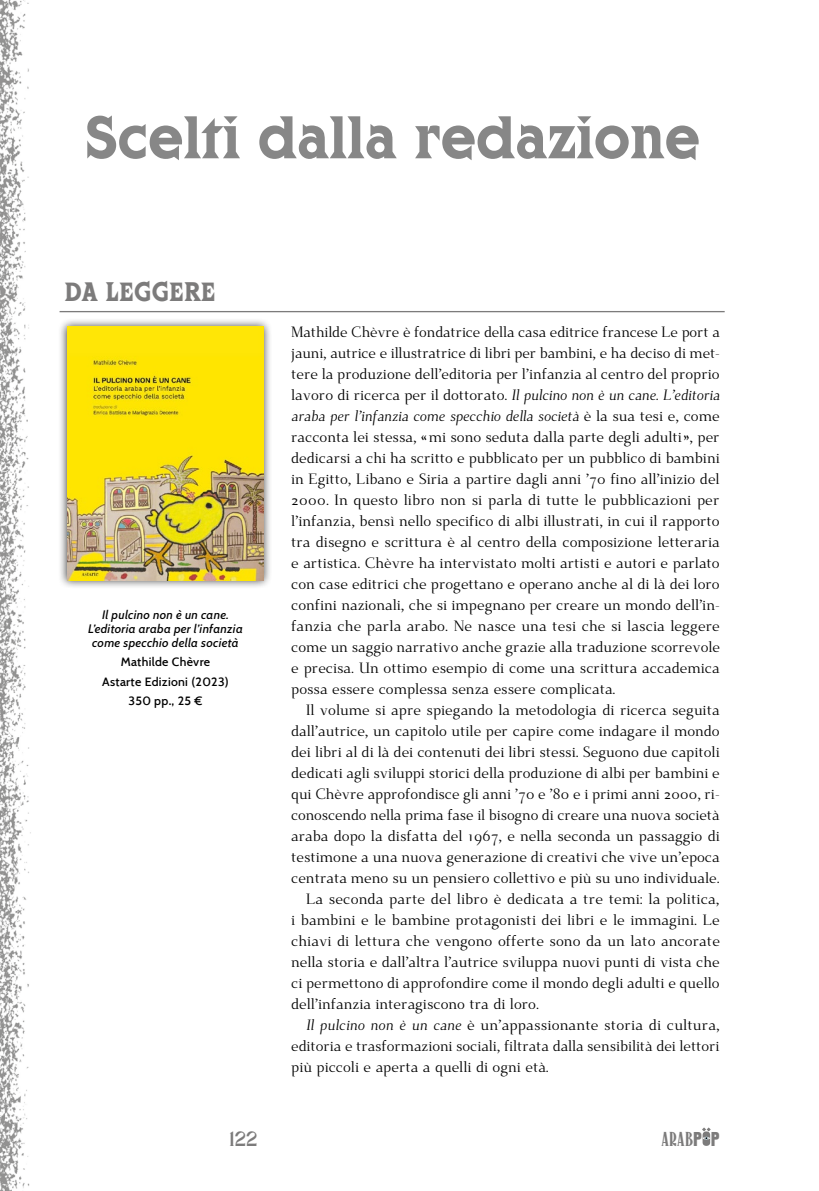
<style>
.page{position:relative;width:819px;height:1191px;background:#fff}
.page>*{position:absolute;margin:0;border:0;box-sizing:border-box;transform-origin:0 0}
.t1{font:63px "Cortez";color:#878787}
.t2{font:28px "Cortez";color:#7c7b7b}
.t3{font:21px "Canopee";color:#7c7b7b}
.t4{font:20.12px "Canopee";color:#7c7b7b}
.t5{font:14.88px/21px "Dehuti";color:#000;text-align:justify}
.t6{font:italic 500 12.25px/14px "Cabin";letter-spacing:.025em;color:#000;text-align:center}
.t7{font:500 12.25px/19.2px "Cabin";letter-spacing:.025em;color:#000;text-align:center}
.s1{font-style:italic}
.s2{font-family:"Anzeigen Gro TOT";font-size:21px}
</style>
<div class="page">
<img style="left:0;top:0;width:31px;height:1191px">
<svg style="left:702px;top:1131px;width:8px;height:14px"></svg>
<svg style="left:702px;top:1127px;width:8px;height:12px"></svg>
<hr style="left:60px;top:311px;width:664px;height:1px;background:#7c7b7b">
<div style="left:58px;top:317px;width:214px;height:272px;background:#000;opacity:.75"></div>
<img style="left:67px;top:326px;width:197px;height:254px">
<h1 class="t1" style="left:84px;top:100px;width:617px">Scelti dalla redazione</h1>
<h2 class="t2" style="left:64px;top:275px;width:153px">DA LEGGERE</h2>
<p class="t6" style="left:88px;top:606px;width:156px">Il pulcino non è un cane.<br>L’editoria araba per l’infanzia come specchio della società</p>
<p class="t7" style="left:102px;top:651px;width:128px">Mathilde Chèvre<br>Astarte Edizioni (2023)<br>350 pp., 25 €</p>
<p class="t5" style="left:291px;top:321px;width:430px">Mathilde Chèvre è fondatrice della casa editrice francese Le port a jauni, autrice e illustratrice di libri per bambini, e ha deciso di met&shy;tere la produzione dell’editoria per l’infanzia al centro del proprio lavoro di ricerca per il dottorato. <span class="s1">Il pulcino non è un cane. L’editoria araba per l’infanzia come specchio della società</span> è la sua tesi e, come racconta lei stessa, «mi sono seduta dalla parte degli adulti», per dedicarsi a chi ha scritto e pubblicato per un pubblico di bambini in Egitto, Libano e Siria a partire dagli anni ’70 fino all’inizio del 2000. In questo libro non si parla di tutte le pubblicazioni per l’infanzia, bensì nello specifico di albi illustrati, in cui il rapporto tra disegno e scrittura è al centro della composizione letteraria e artistica. Chèvre ha intervistato molti artisti e autori e parlato con case editrici che progettano e operano anche al di là dei loro confini nazionali, che si impegnano per creare un mondo dell’in&shy;fanzia che parla arabo. Ne nasce una tesi che si lascia leggere come un saggio narrativo anche grazie alla traduzione scorrevole e precisa. Un ottimo esempio di come una scrittura accademica possa essere complessa senza essere complicata.</p>
<p class="t5" style="left:306px;top:699px;width:415px">Il volume si apre spiegando la metodologia di ricerca seguita</p>
<p class="t5" style="left:291px;top:720px;width:430px">dall’autrice, un capitolo utile per capire come indagare il mondo</p>
<p class="t5" style="left:291px;top:741px;width:430px">dei libri al di là dei contenuti dei libri stessi. Seguono due capitoli</p>
<p class="t5" style="left:291px;top:762px;width:430px">dedicati agli sviluppi storici della produzione di albi per bambini e</p>
<p class="t5" style="left:291px;top:783px;width:430px">qui Chèvre approfondisce gli anni ’70 e ’80 e i primi anni 2000, ri-</p>
<p class="t5" style="left:291px;top:804px;width:430px">conoscendo nella prima fase il bisogno di creare una nuova società</p>
<p class="t5" style="left:291px;top:825px;width:430px">araba dopo la disfatta del 1967, e nella seconda un passaggio di</p>
<p class="t5" style="left:291px;top:846px;width:430px">testimone a una nuova generazione di creativi che vive un’epoca</p>
<p class="t5" style="left:291px;top:867px;width:430px">centrata meno su un pensiero collettivo e più su uno individuale.</p>
<p class="t5" style="left:306px;top:888px;width:415px">La seconda parte del libro è dedicata a tre temi: la politica,</p>
<p class="t5" style="left:291px;top:909px;width:430px">i bambini e le bambine protagonisti dei libri e le immagini. Le</p>
<p class="t5" style="left:291px;top:930px;width:430px">chiavi di lettura che vengono offerte sono da un lato ancorate</p>
<p class="t5" style="left:291px;top:951px;width:430px">nella storia e dall’altra l’autrice sviluppa nuovi punti di vista che</p>
<p class="t5" style="left:291px;top:972px;width:429px">ci permettono di approfondire come il mondo degli adulti e quello</p>
<p class="t5" style="left:291px;top:993px;width:249px">dell’infanzia interagiscono tra di loro.</p>
<p class="t5" style="left:306px;top:1014px;width:415px"><span class="s1">Il pulcino non è un cane</span> è un’appassionante storia di cultura,</p>
<p class="t5" style="left:291px;top:1035px;width:430px">editoria e trasformazioni sociali, filtrata dalla sensibilità dei lettori</p>
<p class="t5" style="left:291px;top:1056px;width:259px">più piccoli e aperta a quelli di ogni età.</p>
<h3 class="t3" style="left:228px;top:1127px;width:31px">122</h3>
<h3 class="t4" style="left:661px;top:1128px;width:60px">ARAB<span class="s2">P P</span></h3>
</div>
